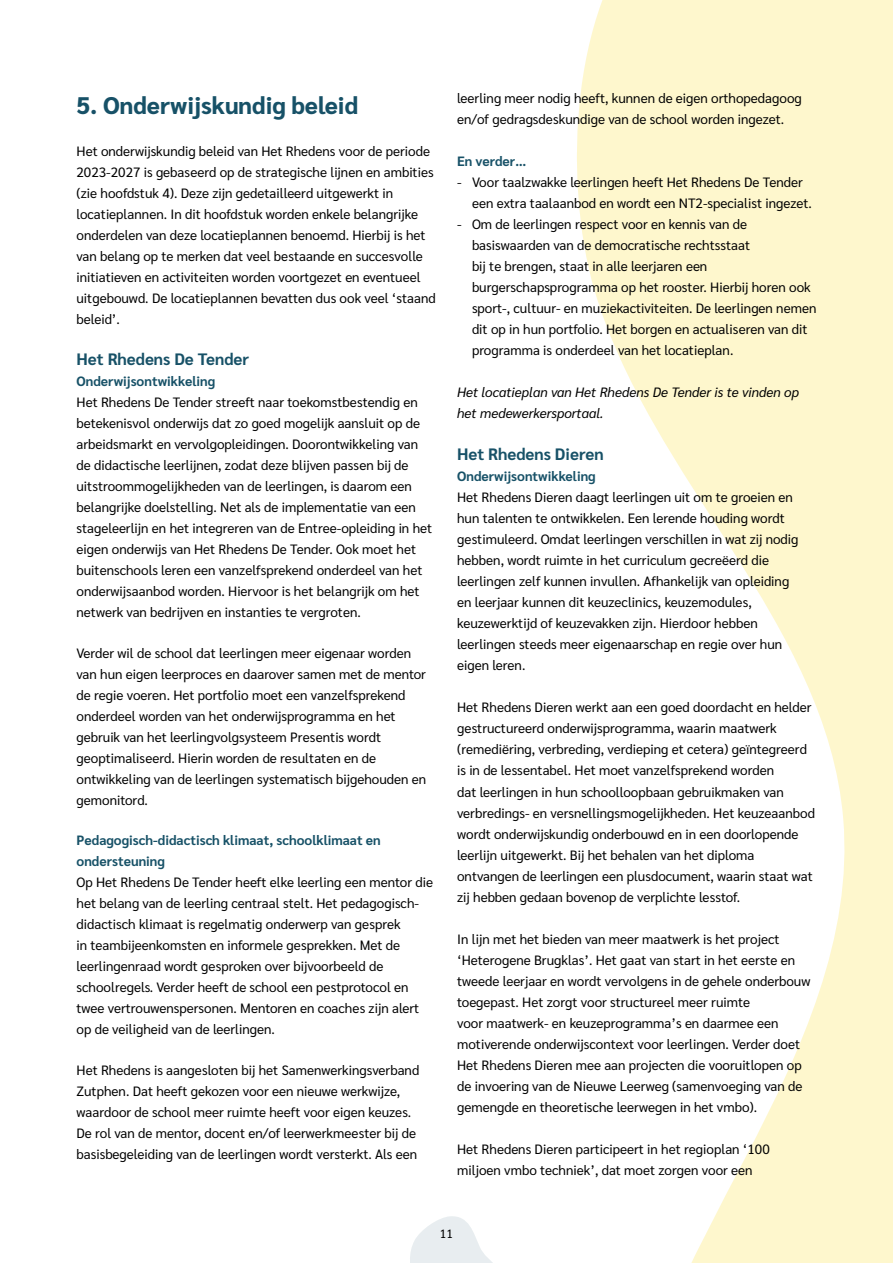
<style>
.page{position:relative;width:893px;height:1263px;background:#fff}
.page>*{position:absolute;margin:0;border:0;box-sizing:border-box;transform-origin:0 0}
.t1{font:800 24px "Sarabun";color:#175167}
.t2{font:700 16.5px "Sarabun";color:#175167}
.t3{font:13.5px/21px "Sarabun";color:#000}
.t4{font:700 13.5px/21px "Sarabun";color:#175167}
.t5{font:italic 13.5px/21px "Sarabun";color:#000}
.t6{font:12px "Sarabun";color:#000}
</style>
<div class="page">
<svg style="left:577px;top:0;width:316px;height:1263px;fill:#fef7cd"></svg>
<svg style="left:410px;top:1216px;width:83px;height:47px"></svg>
<p class="t1" style="left:77px;top:92px;width:283px">5. Onderwijskundig beleid</p>
<p class="t3" style="left:77px;top:141px;width:361px">Het onderwijskundig beleid van Het Rhedens voor de periode 2023-2027 is gebaseerd op de strategische lijnen en ambities (zie hoofdstuk 4). Deze zijn gedetailleerd uitgewerkt in locatieplannen. In dit hoofdstuk worden enkele belangrijke onderdelen van deze locatieplannen benoemd. Hierbij is het van belang op te merken dat veel bestaande en succesvolle initiatieven en activiteiten worden voortgezet en eventueel uitgebouwd. De locatieplannen bevatten dus ook veel ‘staand beleid’.</p>
<p class="t2" style="left:77px;top:350px;width:174px">Het Rhedens De Tender</p>
<p class="t4" style="left:77px;top:371px;width:140px">Onderwijsontwikkeling</p>
<p class="t3" style="left:77px;top:392px;width:357px">Het Rhedens De Tender streeft naar toekomstbestendig en betekenisvol onderwijs dat zo goed mogelijk aansluit op de arbeidsmarkt en vervolgopleidingen. Doorontwikkeling van de didactische leerlijnen, zodat deze blijven passen bij de uitstroommogelijkheden van de leerlingen, is daarom een belangrijke doelstelling. Net als de implementatie van een stageleerlijn en het integreren van de Entree-opleiding in het eigen onderwijs van Het Rhedens De Tender. Ook moet het buitenschools leren een vanzelfsprekend onderdeel van het onderwijsaanbod worden. Hiervoor is het belangrijk om het netwerk van bedrijven en instanties te vergroten.</p>
<p class="t3" style="left:77px;top:642px;width:351px">Verder wil de school dat leerlingen meer eigenaar worden van hun eigen leerproces en daarover samen met de mentor de regie voeren. Het portfolio moet een vanzelfsprekend onderdeel worden van het onderwijsprogramma en het gebruik van het leerlingvolgsysteem Presentis wordt geoptimaliseerd. Hierin worden de resultaten en de ontwikkeling van de leerlingen systematisch bijgehouden en gemonitord.</p>
<p class="t4" style="left:77px;top:830px;width:306px">Pedagogisch-didactisch klimaat, schoolklimaat en ondersteuning</p>
<p class="t3" style="left:77px;top:872px;width:358px">Op Het Rhedens De Tender heeft elke leerling een mentor die het belang van de leerling centraal stelt. Het pedagogisch&shy;didactisch klimaat is regelmatig onderwerp van gesprek<br>in teambijeenkomsten en informele gesprekken. Met de leerlingenraad wordt gesproken over bijvoorbeeld de schoolregels. Verder heeft de school een pestprotocol en twee vertrouwenspersonen. Mentoren en coaches zijn alert op de veiligheid van de leerlingen.</p>
<p class="t3" style="left:77px;top:1059px;width:344px">Het Rhedens is aangesloten bij het Samenwerkingsverband Zutphen. Dat heeft gekozen voor een nieuwe werkwijze, waardoor de school meer ruimte heeft voor eigen keuzes.<br>De rol van de mentor, docent en/of leerwerkmeester bij de basisbegeleiding van de leerlingen wordt versterkt. Als een</p>
<p class="t3" style="left:457px;top:87px;width:346px">leerling meer nodig heeft, kunnen de eigen orthopedagoog en/of gedragsdeskundige van de school worden ingezet.</p>
<p class="t4" style="left:457px;top:150px;width:70px">En verder…</p>
<p class="t3" style="left:472px;top:171px;width:342px;text-indent:-15px">- Voor taalzwakke leerlingen heeft Het Rhedens De Tender een extra taalaanbod en wordt een NT2-specialist ingezet.</p>
<p class="t3" style="left:472px;top:213px;width:346px;text-indent:-15px">- Om de leerlingen respect voor en kennis van de basiswaarden van de democratische rechtsstaat<br>bij te brengen, staat in alle leerjaren een burgerschapsprogramma op het rooster. Hierbij horen ook sport-, cultuur- en muziekactiviteiten. De leerlingen nemen dit op in hun portfolio. Het borgen en actualiseren van dit programma is onderdeel van het locatieplan.</p>
<p class="t5" style="left:457px;top:381px;width:344px">Het locatieplan van Het Rhedens De Tender is te vinden op het medewerkersportaal.</p>
<p class="t2" style="left:457px;top:445px;width:148px">Het Rhedens Dieren</p>
<p class="t4" style="left:457px;top:466px;width:140px">Onderwijsontwikkeling</p>
<p class="t3" style="left:457px;top:487px;width:343px">Het Rhedens Dieren daagt leerlingen uit om te groeien en hun talenten te ontwikkelen. Een lerende houding wordt gestimuleerd. Omdat leerlingen verschillen in wat zij nodig hebben, wordt ruimte in het curriculum gecreëerd die leerlingen zelf kunnen invullen. Afhankelijk van opleiding en leerjaar kunnen dit keuzeclinics, keuzemodules, keuzewerktijd of keuzevakken zijn. Hierdoor hebben leerlingen steeds meer eigenaarschap en regie over hun eigen leren.</p>
<p class="t3" style="left:457px;top:697px;width:359px">Het Rhedens Dieren werkt aan een goed doordacht en helder gestructureerd onderwijsprogramma, waarin maatwerk (remediëring, verbreding, verdieping et cetera) geïntegreerd is in de lessentabel. Het moet vanzelfsprekend worden<br>dat leerlingen in hun schoolloopbaan gebruikmaken van verbredings- en versnellingsmogelijkheden. Het keuzeaanbod wordt onderwijskundig onderbouwd en in een doorlopende leerlijn uitgewerkt. Bij het behalen van het diploma ontvangen de leerlingen een plusdocument, waarin staat wat zij hebben gedaan bovenop de verplichte lesstof.</p>
<p class="t3" style="left:457px;top:928px;width:355px">In lijn met het bieden van meer maatwerk is het project ‘Heterogene Brugklas’. Het gaat van start in het eerste en tweede leerjaar en wordt vervolgens in de gehele onderbouw toegepast. Het zorgt voor structureel meer ruimte<br>voor maatwerk- en keuzeprogramma’s en daarmee een motiverende onderwijscontext voor leerlingen. Verder doet Het Rhedens Dieren mee aan projecten die vooruitlopen op de invoering van de Nieuwe Leerweg (samenvoeging van de gemengde en theoretische leerwegen in het vmbo).</p>
<p class="t3" style="left:457px;top:1138px;width:314px">Het Rhedens Dieren participeert in het regioplan ‘100 miljoen vmbo techniek’, dat moet zorgen voor een</p>
<p class="t6" style="left:440px;top:1226px;width:15px">11</p>
</div>
